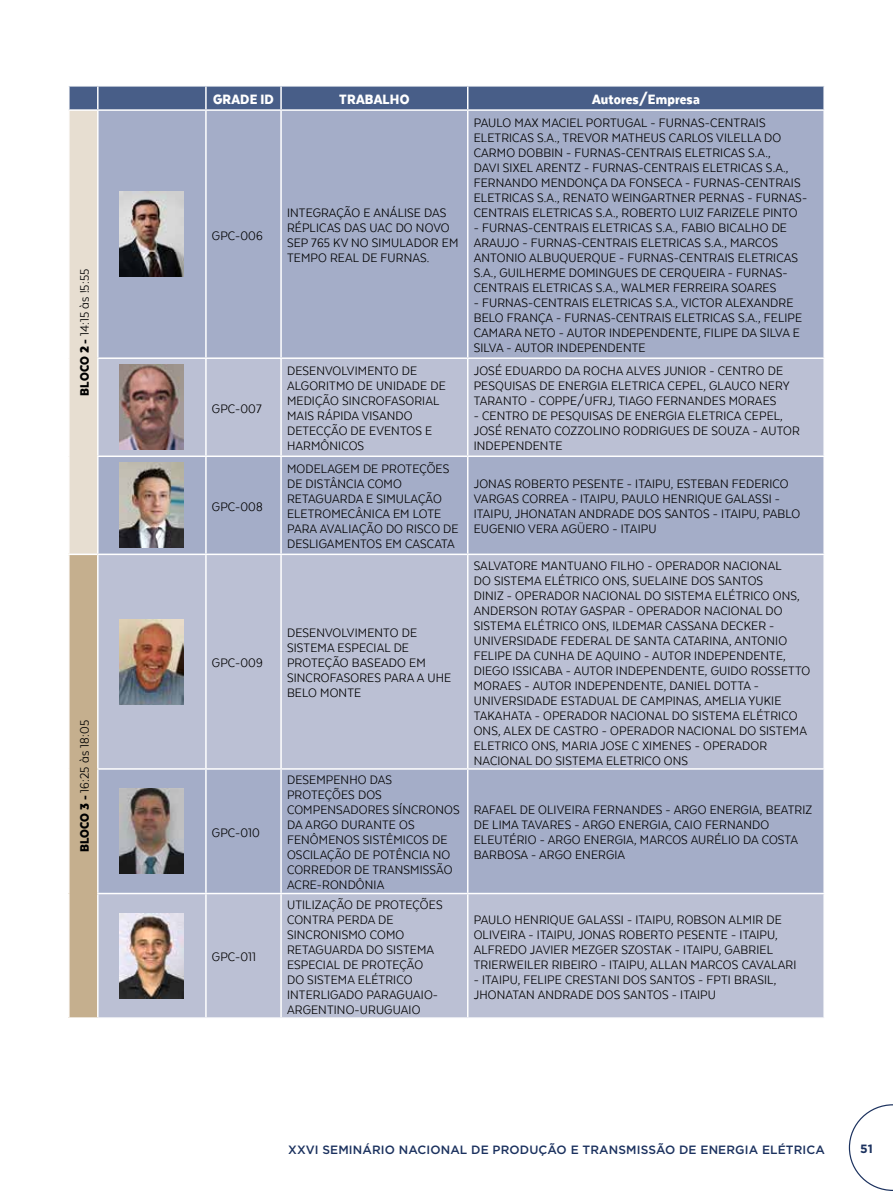
<style>
.page{position:relative;width:893px;height:1191px;background:#fff}
.page>*{position:absolute;margin:0;border:0;box-sizing:border-box;transform-origin:0 0}
.t1{font:900 15.75px "Texta Narrow";letter-spacing:.01em;color:#fff}
.t2{font:14.25px/15px "Texta Narrow Alt";letter-spacing:.01em;color:#000}
.t3{font:500 12px "Gotham";letter-spacing:.01em;color:#1b315e}
.t4{font:700 12px "Gotham";color:#1b315e}
.s1{font-family:"Texta Narrow";font-weight:900}
</style>
<div class="page">
<svg style="left:849px;top:1104px;width:44px;height:87px"></svg>
<div style="left:69px;top:110px;width:29px;height:444px;background:#e7ded1"></div>
<div style="left:99px;top:111px;width:724px;height:246px;background:#a4adc8"></div>
<svg style="left:99px;top:359px;width:724px;height:658px;background:#b3b9d0"></svg>
<div style="left:69px;top:554px;width:29px;height:464px;background:#c5af8e"></div>
<hr style="left:68px;top:111px;width:2px;height:247px;background:#fff">
<hr style="left:97px;top:111px;width:2px;height:246px;background:#fff">
<hr style="left:205px;top:111px;width:2px;height:246px;background:#fff">
<hr style="left:280px;top:111px;width:2px;height:246px;background:#fff">
<hr style="left:467px;top:111px;width:1px;height:246px;background:#fff">
<hr style="left:68px;top:358px;width:2px;height:98px;background:#fff">
<hr style="left:97px;top:357px;width:109px;height:2px;background:#fff">
<hr style="left:97px;top:359px;width:2px;height:96px;background:#fff">
<hr style="left:205px;top:359px;width:2px;height:96px;background:#fff">
<hr style="left:280px;top:359px;width:2px;height:96px;background:#fff">
<hr style="left:467px;top:359px;width:1px;height:96px;background:#fff">
<hr style="left:68px;top:456px;width:2px;height:97px;background:#fff">
<hr style="left:97px;top:455px;width:109px;height:2px;background:#fff">
<hr style="left:97px;top:457px;width:2px;height:96px;background:#fff">
<hr style="left:206px;top:455px;width:75px;height:2px;background:#fff">
<hr style="left:205px;top:457px;width:2px;height:96px;background:#fff">
<hr style="left:281px;top:455px;width:187px;height:2px;background:#fff">
<hr style="left:280px;top:457px;width:2px;height:96px;background:#fff">
<hr style="left:468px;top:455px;width:357px;height:2px;background:#fff">
<hr style="left:467px;top:457px;width:1px;height:96px;background:#fff">
<hr style="left:68px;top:553px;width:30px;height:2px;background:#fff">
<hr style="left:68px;top:555px;width:2px;height:214px;background:#fff">
<hr style="left:98px;top:553px;width:108px;height:2px;background:#fff">
<hr style="left:97px;top:555px;width:2px;height:213px;background:#fff">
<hr style="left:206px;top:553px;width:75px;height:2px;background:#fff">
<hr style="left:205px;top:555px;width:2px;height:213px;background:#fff">
<hr style="left:281px;top:553px;width:187px;height:2px;background:#fff">
<hr style="left:280px;top:555px;width:2px;height:213px;background:#fff">
<hr style="left:468px;top:553px;width:357px;height:2px;background:#fff">
<hr style="left:467px;top:555px;width:1px;height:213px;background:#fff">
<hr style="left:68px;top:769px;width:2px;height:124px;background:#fff">
<hr style="left:97px;top:768px;width:109px;height:1px;background:#fff">
<hr style="left:97px;top:769px;width:2px;height:123px;background:#fff">
<hr style="left:206px;top:768px;width:75px;height:1px;background:#fff">
<hr style="left:205px;top:769px;width:2px;height:123px;background:#fff">
<hr style="left:281px;top:768px;width:187px;height:1px;background:#fff">
<hr style="left:280px;top:769px;width:2px;height:123px;background:#fff">
<hr style="left:468px;top:768px;width:357px;height:1px;background:#fff">
<hr style="left:467px;top:769px;width:1px;height:123px;background:#fff">
<hr style="left:68px;top:893px;width:2px;height:124px;background:#fff">
<hr style="left:97px;top:892px;width:109px;height:2px;background:#fff">
<hr style="left:97px;top:894px;width:2px;height:123px;background:#fff">
<hr style="left:206px;top:892px;width:75px;height:2px;background:#fff">
<hr style="left:205px;top:894px;width:2px;height:123px;background:#fff">
<hr style="left:281px;top:892px;width:187px;height:2px;background:#fff">
<hr style="left:280px;top:894px;width:2px;height:123px;background:#fff">
<hr style="left:468px;top:892px;width:357px;height:2px;background:#fff">
<hr style="left:467px;top:894px;width:1px;height:123px;background:#fff">
<hr style="left:68px;top:1017px;width:30px;height:1px;background:#fff">
<div style="left:69px;top:86px;width:755px;height:23px;background:#485e88"></div>
<hr style="left:823px;top:87px;width:2px;height:22px;background:#fff">
<hr style="left:68px;top:109px;width:30px;height:2px;background:#fff">
<img style="left:120px;top:192px;width:64px;height:85px">
<img style="left:120px;top:365px;width:64px;height:85px">
<img style="left:120px;top:463px;width:64px;height:85px">
<img style="left:120px;top:619px;width:64px;height:85px">
<img style="left:120px;top:788px;width:64px;height:85px">
<img style="left:120px;top:913px;width:64px;height:85px">
<p class="t2" style="left:77px;top:395px;width:128px;rotate:-90deg"><span class="s1">BLOCO 2 -</span> 14:15 às !5:55</p>
<p class="t2" style="left:77px;top:852px;width:133px;rotate:-90deg"><span class="s1">BLOCO 3 -</span> 16:25 às 18:05</p>
<p class="t1" style="left:213px;top:91px;width:62px">GRADE ID</p>
<p class="t1" style="left:339px;top:91px;width:72px">TRABALHO</p>
<p class="t1" style="left:592px;top:91px;width:109px">Autores/Empresa</p>
<p class="t2" style="left:212px;top:228px;width:52px">GPC-006</p>
<p class="t2" style="left:212px;top:401px;width:51px">GPC-007</p>
<p class="t2" style="left:212px;top:499px;width:52px">GPC-008</p>
<p class="t2" style="left:212px;top:655px;width:52px">GPC-009</p>
<p class="t2" style="left:212px;top:825px;width:49px">GPC-010</p>
<p class="t2" style="left:212px;top:949px;width:45px">GPC-011</p>
<p class="t2" style="left:287px;top:205px;width:173px">INTEGRAÇÃO E ANÁLISE DAS<br>RÉPLICAS DAS UAC DO NOVO<br>SEP 765 KV NO SIMULADOR EM<br>TEMPO REAL DE FURNAS.</p>
<p class="t2" style="left:474px;top:115px;width:335px">PAULO MAX MACIEL PORTUGAL - FURNAS-CENTRAIS ELETRICAS S.A., TREVOR MATHEUS CARLOS VILELLA DO CARMO DOBBIN - FURNAS-CENTRAIS ELETRICAS S.A.,<br>DAVI SIXEL ARENTZ - FURNAS-CENTRAIS ELETRICAS S.A., FERNANDO MENDONÇA DA FONSECA - FURNAS-CENTRAIS ELETRICAS S.A., RENATO WEINGARTNER PERNAS - FURNAS-CENTRAIS ELETRICAS S.A., ROBERTO LUIZ FARIZELE PINTO</p>
<p class="t2" style="left:474px;top:220px;width:326px">- FURNAS-CENTRAIS ELETRICAS S.A., FABIO BICALHO DE ARAUJO - FURNAS-CENTRAIS ELETRICAS S.A., MARCOS ANTONIO ALBUQUERQUE - FURNAS-CENTRAIS ELETRICAS S.A., GUILHERME DOMINGUES DE CERQUEIRA - FURNAS-CENTRAIS ELETRICAS S.A., WALMER FERREIRA SOARES</p>
<p class="t2" style="left:474px;top:295px;width:330px">- FURNAS-CENTRAIS ELETRICAS S.A., VICTOR ALEXANDRE BELO FRANÇA - FURNAS-CENTRAIS ELETRICAS S.A., FELIPE CAMARA NETO - AUTOR INDEPENDENTE, FILIPE DA SILVA E SILVA - AUTOR INDEPENDENTE</p>
<p class="t2" style="left:287px;top:363px;width:160px">DESENVOLVIMENTO DE<br>ALGORITMO DE UNIDADE DE<br>MEDIÇÃO SINCROFASORIAL<br>MAIS RÁPIDA VISANDO<br>DETECÇÃO DE EVENTOS E<br>HARMÔNICOS</p>
<p class="t2" style="left:474px;top:363px;width:317px">JOSÉ EDUARDO DA ROCHA ALVES JUNIOR - CENTRO DE<br>PESQUISAS DE ENERGIA ELETRICA CEPEL, GLAUCO NERY<br>TARANTO - COPPE/UFRJ, TIAGO FERNANDES MORAES</p>
<p class="t2" style="left:474px;top:408px;width:328px">- CENTRO DE PESQUISAS DE ENERGIA ELETRICA CEPEL,<br>JOSÉ RENATO COZZOLINO RODRIGUES DE SOUZA - AUTOR<br>INDEPENDENTE</p>
<p class="t2" style="left:287px;top:461px;width:173px">MODELAGEM DE PROTEÇÕES<br>DE DISTÂNCIA COMO<br>RETAGUARDA E SIMULAÇÃO<br>ELETROMECÂNICA EM LOTE<br>PARA AVALIAÇÃO DO RISCO DE<br>DESLIGAMENTOS EM CASCATA</p>
<p class="t2" style="left:287px;top:625px;width:166px">DESENVOLVIMENTO DE<br>SISTEMA ESPECIAL DE<br>PROTEÇÃO BASEADO EM<br>SINCROFASORES PARA A UHE<br>BELO MONTE</p>
<p class="t2" style="left:287px;top:772px;width:174px">DESEMPENHO DAS<br>PROTEÇÕES DOS<br>COMPENSADORES SÍNCRONOS<br>DA ARGO DURANTE OS<br>FENÔMENOS SISTÊMICOS DE<br>OSCILAÇÃO DE POTÊNCIA NO<br>CORREDOR DE TRANSMISSÃO<br>ACRE-RONDÔNIA</p>
<p class="t2" style="left:287px;top:897px;width:157px">UTILIZAÇÃO DE PROTEÇÕES<br>CONTRA PERDA DE<br>SINCRONISMO COMO<br>RETAGUARDA DO SISTEMA<br>ESPECIAL DE PROTEÇÃO<br>DO SISTEMA ELÉTRICO<br>INTERLIGADO PARAGUAIO-<br>ARGENTINO-URUGUAIO</p>
<p class="t2" style="left:474px;top:476px;width:328px">JONAS ROBERTO PESENTE - ITAIPU, ESTEBAN FEDERICO VARGAS CORREA - ITAIPU, PAULO HENRIQUE GALASSI - ITAIPU, JHONATAN ANDRADE DOS SANTOS - ITAIPU, PABLO EUGENIO VERA AGÜERO - ITAIPU</p>
<p class="t2" style="left:474px;top:558px;width:338px">SALVATORE MANTUANO FILHO - OPERADOR NACIONAL<br>DO SISTEMA ELÉTRICO ONS, SUELAINE DOS SANTOS<br>DINIZ - OPERADOR NACIONAL DO SISTEMA ELÉTRICO ONS, ANDERSON ROTAY GASPAR - OPERADOR NACIONAL DO SISTEMA ELÉTRICO ONS, ILDEMAR CASSANA DECKER - UNIVERSIDADE FEDERAL DE SANTA CATARINA, ANTONIO FELIPE DA CUNHA DE AQUINO - AUTOR INDEPENDENTE, DIEGO ISSICABA - AUTOR INDEPENDENTE, GUIDO ROSSETTO MORAES - AUTOR INDEPENDENTE, DANIEL DOTTA - UNIVERSIDADE ESTADUAL DE CAMPINAS, AMELIA YUKIE TAKAHATA - OPERADOR NACIONAL DO SISTEMA ELÉTRICO ONS, ALEX DE CASTRO - OPERADOR NACIONAL DO SISTEMA ELETRICO ONS, MARIA JOSE C XIMENES - OPERADOR NACIONAL DO SISTEMA ELETRICO ONS</p>
<p class="t2" style="left:474px;top:802px;width:340px">RAFAEL DE OLIVEIRA FERNANDES - ARGO ENERGIA, BEATRIZ DE LIMA TAVARES - ARGO ENERGIA, CAIO FERNANDO ELEUTÉRIO - ARGO ENERGIA, MARCOS AURÉLIO DA COSTA BARBOSA - ARGO ENERGIA</p>
<p class="t2" style="left:474px;top:912px;width:324px">PAULO HENRIQUE GALASSI - ITAIPU, ROBSON ALMIR DE OLIVEIRA - ITAIPU, JONAS ROBERTO PESENTE - ITAIPU, ALFREDO JAVIER MEZGER SZOSTAK - ITAIPU, GABRIEL TRIERWEILER RIBEIRO - ITAIPU, ALLAN MARCOS CAVALARI</p>
<p class="t2" style="left:474px;top:972px;width:304px">- ITAIPU, FELIPE CRESTANI DOS SANTOS - FPTI BRASIL,<br>JHONATAN ANDRADE DOS SANTOS - ITAIPU</p>
<p class="t3" style="left:288px;top:1142px;width:538px">XXVI SEMINÁRIO NACIONAL DE PRODUÇÃO E TRANSMISSÃO DE ENERGIA ELÉTRICA</p>
<p class="t4" style="left:860px;top:1140px;width:14px">51</p>
</div>
